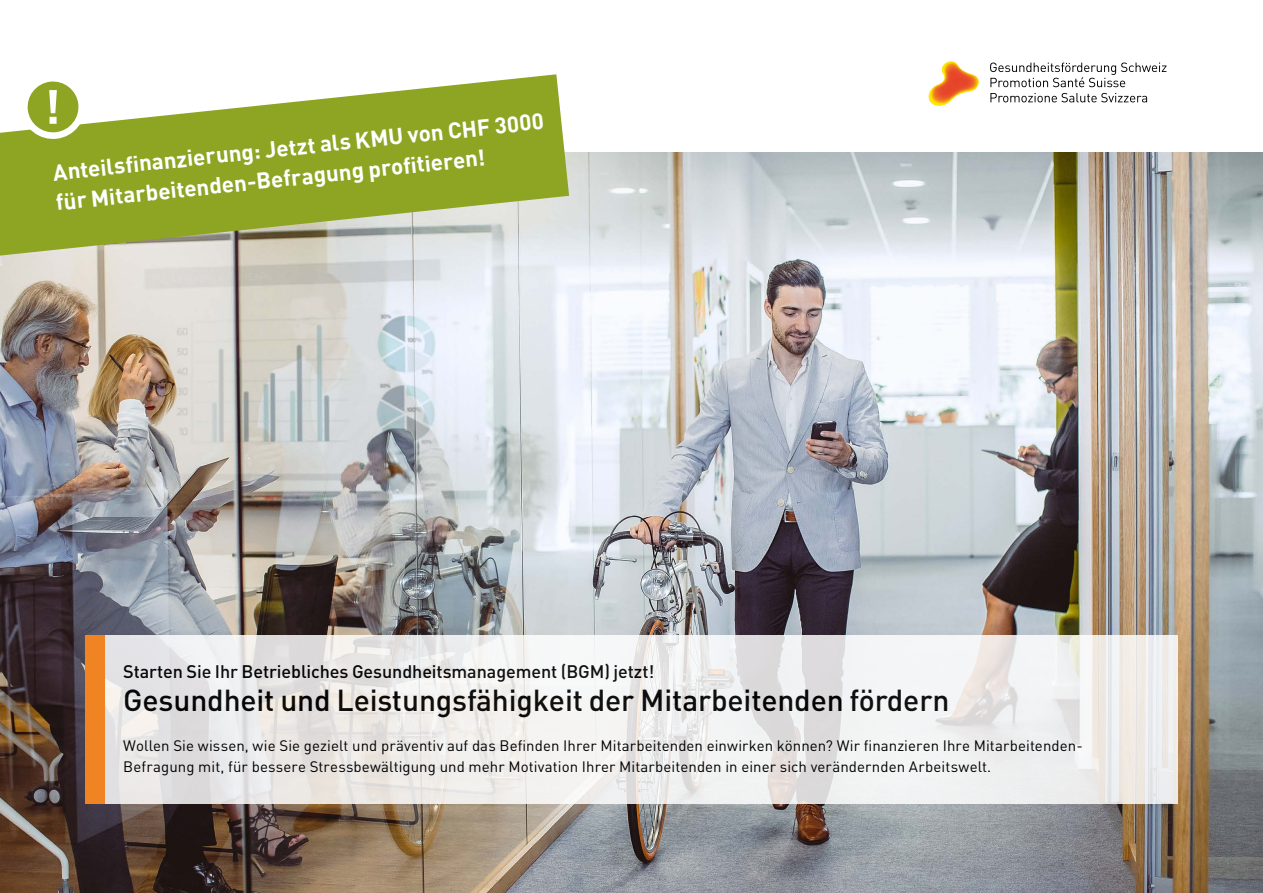
<style>
.page{position:relative;width:1263px;height:893px;background:#fff}
.page>*{position:absolute;margin:0;border:0;box-sizing:border-box;transform-origin:0 0}
.t1{font:500 30px "DIN Pro";letter-spacing:-.005em;color:#000}
.t2{font:700 22.5px/30px "DIN Pro";color:#fff}
.t3{font:500 18px "DIN Pro";letter-spacing:-.005em;color:#000}
.t4{font:15px/21px "DIN Pro";letter-spacing:.005em;color:#000}
</style>
<div class="page">
<img style="left:0;top:153px;width:1263px;height:740px">
<svg style="left:104px;top:636px;width:1074px;height:168px;fill:#efeeed"></svg>
<div style="left:85px;top:636px;width:19px;height:168px;background:#f18422"></div>
<img style="left:928px;top:61px;width:51px;height:45px">
<svg style="left:990px;top:63px;width:176px;height:24px"></svg>
<svg style="left:990px;top:93px;width:157px;height:9px"></svg>
<svg style="left:0;top:74px;width:569px;height:182px;background:#a9b85f"></svg>
<svg style="left:21px;top:75px;width:64px;height:68px"></svg>
<h2 class="t2" style="left:51px;top:157px;width:495px;rotate:-6deg">Anteilsfi nanzierung: Jetzt als KMU von CHF 3000 für Mitarbeitenden-Befragung profi tieren!</h2>
<p class="t3" style="left:123px;top:659px;width:533px">Starten Sie Ihr Betriebliches Gesundheitsmanagement (BGM) jetzt!</p>
<h1 class="t1" style="left:123px;top:680px;width:827px">Gesundheit und Leistungsfähigkeit der Mitarbeitenden fördern</h1>
<p class="t4" style="left:123px;top:734px;width:961px">Wollen Sie wissen, wie Sie gezielt und präventiv auf das Befinden Ihrer Mitarbeitenden einwirken können? Wir finanzieren Ihre Mitarbeitenden-<br>Befragung mit, für bessere Stressbewältigung und mehr Motivation Ihrer Mitarbeitenden in einer sich verändernden Arbeitswelt.</p>
</div>
